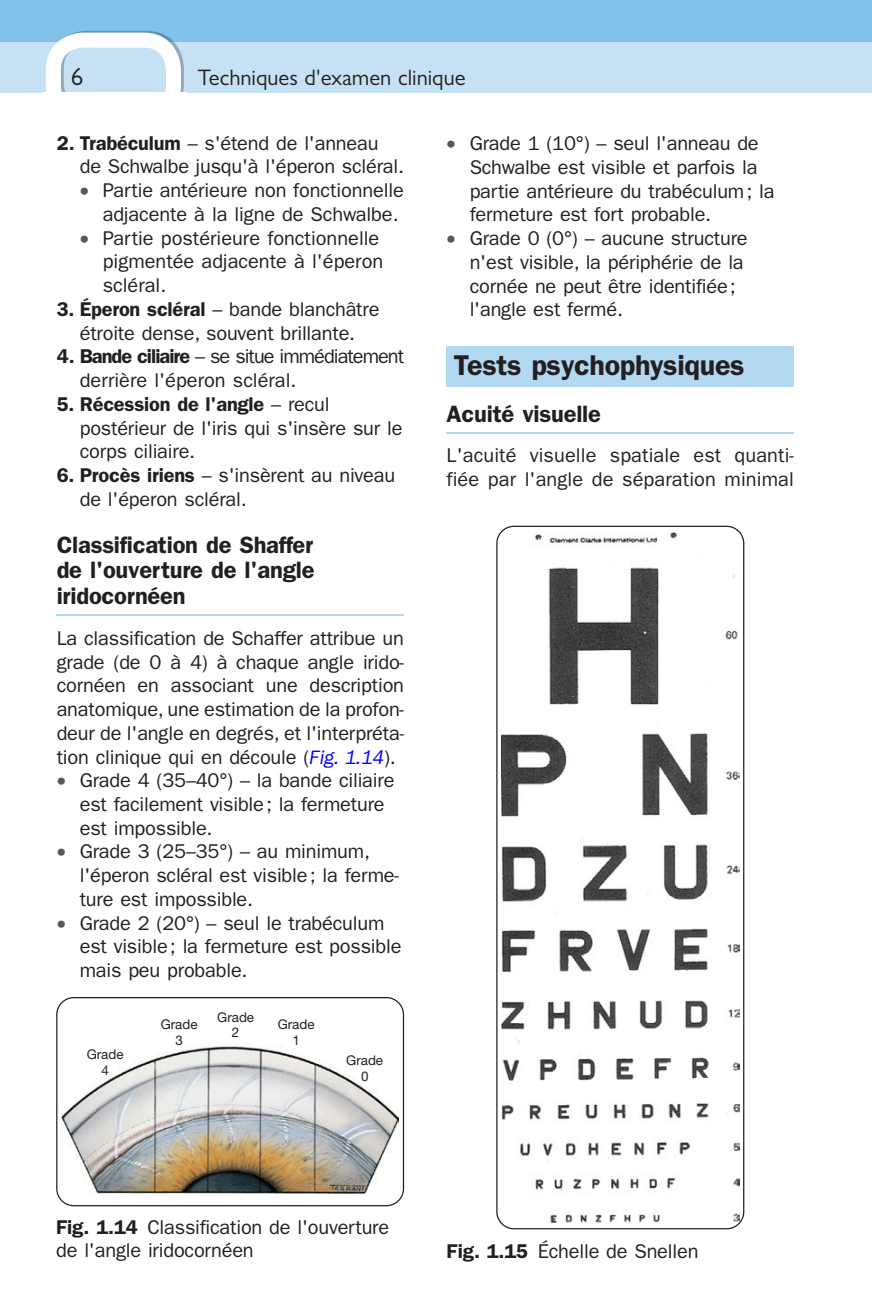
<style>
.page{position:relative;width:872px;height:1304px;background:#fff}
.page>*{position:absolute;margin:0;border:0;box-sizing:border-box;transform-origin:0 0}
.t1{font:600 28.75px "Franklin Gothic";letter-spacing:-.01em;color:#231f20}
.t2{font:25px "Gill Sans";color:#231f20}
.t3{font:600 23.75px/25.8px "Franklin Gothic";letter-spacing:-.01em;color:#231f20;text-align:justify}
.t4{font:22.5px "Gill Sans";color:#231f20}
.t5{font:20px/23.8px "Franklin Gothic";letter-spacing:-.01em;color:#231f20}
.t6{font:13.25px/15.8px "Helvetica Neue";color:#231f20;text-align:center}
.s1{font-weight:600}
.s2{color:#57585a}
.s3{font-style:italic;color:#00f}
</style>
<div class="page">
<div style="left:0;top:0;width:872px;height:92px;background:#82c1ea"></div>
<div style="left:0;top:42px;width:872px;height:50px;background:#c6e1f4"></div>
<svg style="left:46px;top:31px;width:138px;height:61px"></svg>
<hr style="left:57px;top:614px;width:347px;height:2px;background:#b3d8f1">
<div style="left:446px;top:346px;width:348px;height:40px;background:#b3d8f1"></div>
<hr style="left:446px;top:432px;width:348px;height:1px;background:#b3d8f1">
<img style="left:61px;top:1046px;width:338px;height:147px">
<div style="left:56px;top:997px;width:348px;height:209px;border:1px solid #231f20;border-radius:17px"></div>
<img style="left:501px;top:533px;width:238px;height:689px">
<div style="left:496px;top:526px;width:248px;height:703px;border:1px solid #231f20;border-radius:17px"></div>
<p class="t2" style="left:71px;top:62px;width:14px">6</p>
<p class="t4" style="left:198px;top:65px;width:269px">Techniques d'examen clinique</p>
<p class="t5" style="left:80px;top:131px;width:326px;text-indent:-23px"><span class="s1">2. Trabéculum</span> – s'étend de l'anneau de Schwalbe jusqu'à l'éperon scléral.</p>
<p class="t5" style="left:80px;top:179px;width:326px;text-align:right"><span class="s2">•</span> Partie antérieure non fonctionnelle adjacente à la ligne de Schwalbe.</p>
<p class="t5" style="left:103px;top:226px;width:282px;text-indent:-23px"><span class="s2">•</span> Partie postérieure fonctionnelle pigmentée adjacente à l'éperon scléral.</p>
<p class="t5" style="left:57px;top:297px;width:324px;text-align:center"><span class="s1">3. Éperon scléral</span> – bande blanchâtre étroite dense, souvent brillante.</p>
<p class="t5" style="left:80px;top:345px;width:326px;text-indent:-23px"><span class="s1">4. Bande ciliaire</span> – se situe immédiatement derrière l'éperon scléral.</p>
<p class="t5" style="left:80px;top:392px;width:324px;text-indent:-23px"><span class="s1">5. Récession de l'angle</span> – recul postérieur de l'iris qui s'insère sur le corps ciliaire.</p>
<p class="t5" style="left:80px;top:463px;width:317px;text-indent:-23px"><span class="s1">6. Procès iriens</span> – s'insèrent au niveau de l'éperon scléral.</p>
<p class="t3" style="left:57px;top:532px;width:259px">Classification de Shaffer de l'ouverture de l'angle iridocornéen</p>
<p class="t5" style="left:57px;top:626px;width:349px;text-align:justify">La classification de Schaffer attribue un grade (de 0 à 4) à chaque angle irido&shy;cornéen en associant une description anatomique, une estimation de la profon&shy;deur de l'angle en degrés, et l'interpréta&shy;tion clinique qui en découle ( <span class="s3">Fig. 1.14</span> ).</p>
<p class="t5" style="left:80px;top:769px;width:316px;text-indent:-23px"><span class="s2">•</span> Grade 4 (35–40°) – la bande ciliaire est facilement visible ; la fermeture est impossible.</p>
<p class="t5" style="left:80px;top:840px;width:320px;text-indent:-23px"><span class="s2">•</span> Grade 3 (25–35°) – au minimum, l'éperon scléral est visible ; la ferme&shy;ture est impossible.</p>
<p class="t5" style="left:80px;top:911px;width:323px;text-indent:-23px"><span class="s2">•</span> Grade 2 (20°) – seul le trabéculum est visible ; la fermeture est possible mais peu probable.</p>
<p class="t6" style="left:87px;top:1046px;width:38px">Grade<br>4</p>
<p class="t6" style="left:161px;top:1016px;width:38px">Grade<br>3</p>
<p class="t6" style="left:217px;top:1009px;width:38px">Grade<br>2</p>
<p class="t6" style="left:278px;top:1016px;width:38px">Grade<br>1</p>
<p class="t6" style="left:346px;top:1052px;width:38px">Grade<br>0</p>
<p class="t5" style="left:469px;top:132px;width:306px;text-indent:-23px"><span class="s2">•</span> Grade 1 (10°) – seul l'anneau de Schwalbe est visible et parfois la partie antérieure du trabéculum ; la fermeture est fort probable.</p>
<p class="t5" style="left:469px;top:227px;width:279px;text-indent:-23px"><span class="s2">•</span> Grade 0 (0°) – aucune structure n'est visible, la périphérie de la cornée ne peut être identifiée ; l'angle est fermé.</p>
<h1 class="t1" style="left:454px;top:348px;width:292px">Tests psychophysiques</h1>
<p class="t3" style="left:446px;top:401px;width:156px">Acuité visuelle</p>
<p class="t5" style="left:446px;top:444px;width:349px">L'acuité visuelle spatiale est quanti&shy;fiée par l'angle de séparation minimal</p>
<p class="t5" style="left:56px;top:1217px;width:334px;line-height:22.5px"><span class="s1">Fig. 1.14</span> Classification de l'ouverture de l'angle iridocornéen</p>
<p class="t5" style="left:446px;top:1239px;width:253px"><span class="s1">Fig. 1.15</span> Échelle de Snellen</p>
</div>
